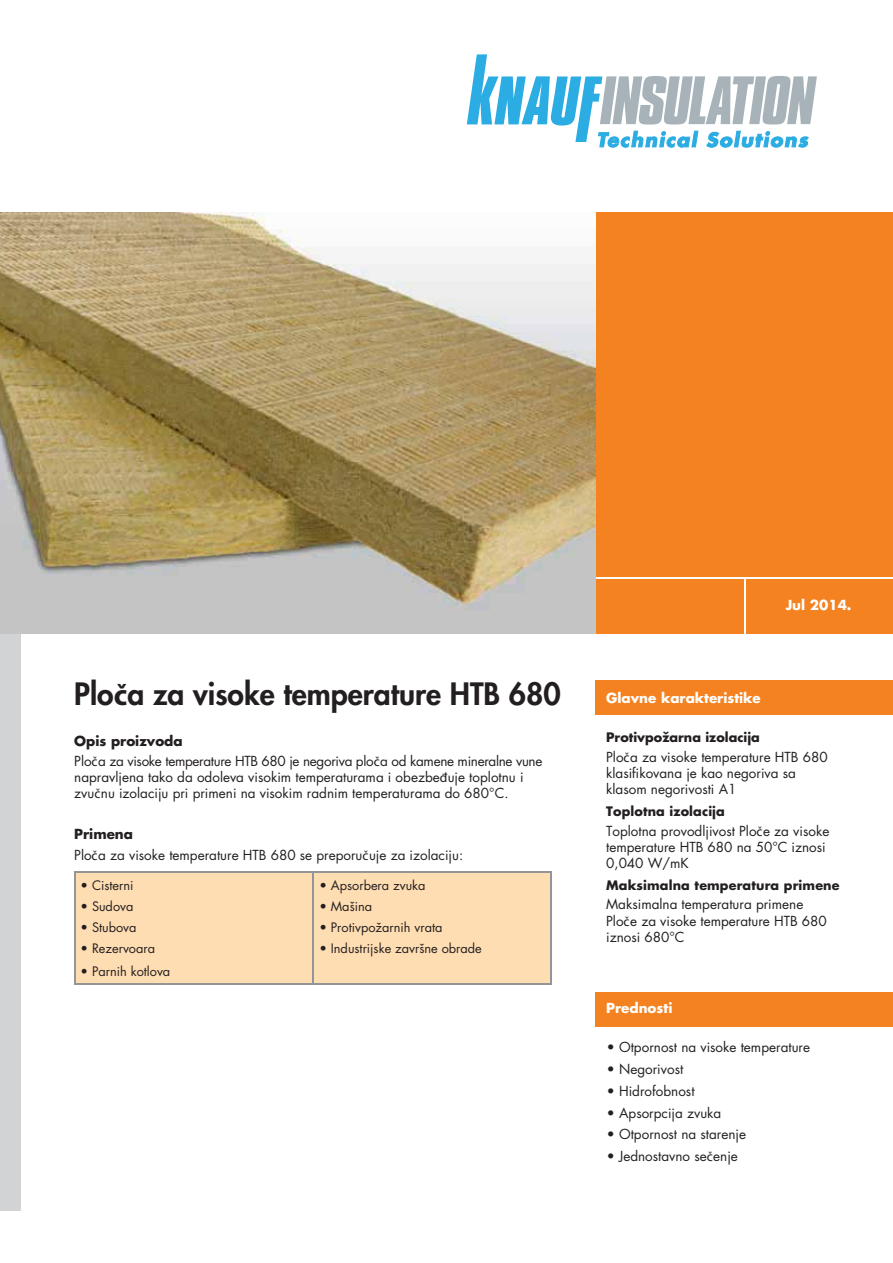
<style>
.page{position:relative;width:893px;height:1263px;background:#fff}
.page>*{position:absolute;margin:0;border:0;box-sizing:border-box;transform-origin:0 0}
.t1{font:800 30px "Futura Std";color:#231f20}
.t2{font:13.5px/16.2px "Futura Std";color:#231f20}
.t3{font:13.5px/20.4px "Futura Std";letter-spacing:-.025em;color:#231f20}
.t4{font:700 13.5px "Futura Std";color:#fff}
.t5{font:12.75px "Futura Std";color:#231f20}
.t6{font:700 12.75px "Futura Std";letter-spacing:.01em;color:#231f20}
.s1{font-family:"Myriad Pro";font-weight:700}
.s2{font-weight:700}
.s3{font-family:"Myriad Pro"}
</style>
<div class="page">
<div style="left:0;top:626px;width:21px;height:584px;background:#d1d3d4"></div>
<img style="left:0;top:213px;width:597px;height:421px">
<div style="left:597px;top:213px;width:296px;height:421px;background:#f58220"></div>
<div style="left:596px;top:680px;width:297px;height:34px;background:#f58220"></div>
<div style="left:596px;top:992px;width:297px;height:34px;background:#f58220"></div>
<hr style="left:597px;top:577px;width:296px;height:2px;background:#fff">
<hr style="left:745px;top:578px;width:1px;height:56px;background:#fff">
<svg style="left:467px;top:54px;width:350px;height:93px"></svg>
<div style="left:75px;top:873px;width:475px;height:111px;background:#ffddb2"></div>
<hr style="left:74px;top:872px;width:239px;height:1px;background:#939598">
<hr style="left:74px;top:873px;width:1px;height:112px;background:#939598">
<hr style="left:313px;top:872px;width:239px;height:1px;background:#939598">
<hr style="left:312px;top:873px;width:1px;height:112px;background:#939598">
<hr style="left:550px;top:873px;width:2px;height:112px;background:#939598">
<hr style="left:74px;top:984px;width:239px;height:1px;background:#939598">
<hr style="left:313px;top:984px;width:239px;height:1px;background:#939598">
<h1 class="t1" style="left:74px;top:675px;width:488px">Plo<span class="s1">č</span>a za visoke temperature HTB 680</h1>
<p class="t3" style="left:74px;top:730px;width:470px"><span class="s2">Opis proizvoda<br></span>Plo<span class="s3">č</span>a za visoke temperature HTB 680 je negoriva plo<span class="s3">č</span>a od kamene mineralne vune</p>
<p class="t2" style="left:74px;top:769px;width:451px">napravljena tako da odoleva visokim temperaturama i obezbe<span class="s3">đ</span>uje toplotnu i zvu<span class="s3">č</span>nu izolaciju pri primeni na visokim radnim temperaturama do 680°C.</p>
<p class="t2" style="left:74px;top:824px;width:390px;line-height:20.4px"><span class="s2">Primena<br></span>Plo<span class="s3">č</span>a za visoke temperature HTB 680 se preporu<span class="s3">č</span>uje za izolaciju:</p>
<p class="t5" style="left:81px;top:877px;width:55px">• Cisterni</p>
<p class="t5" style="left:81px;top:898px;width:54px">• Sudova</p>
<p class="t5" style="left:81px;top:919px;width:57px">• Stubova</p>
<p class="t5" style="left:81px;top:940px;width:76px">• Rezervoara</p>
<p class="t5" style="left:319px;top:940px;width:164px">• Industrijske završne obrade</p>
<p class="t5" style="left:319px;top:877px;width:108px">• Apsorbera zvuka</p>
<p class="t5" style="left:319px;top:919px;width:125px">• Protivpožarnih vrata</p>
<p class="t5" style="left:319px;top:898px;width:54px">• Mašina</p>
<p class="t5" style="left:81px;top:963px;width:91px">• Parnih kotlova</p>
<p class="t4" style="left:786px;top:596px;width:67px">Jul 2014.</p>
<p class="t4" style="left:606px;top:689px;width:156px">Glavne karakteristike</p>
<p class="t6" style="left:606px;top:729px;width:155px">Protivpožarna izolacija</p>
<p class="t2" style="left:606px;top:749px;width:223px">Plo<span class="s3">č</span>a za visoke temperature HTB 680 klasifikovana je kao negoriva sa klasom negorivosti A1</p>
<p class="t6" style="left:606px;top:803px;width:120px">Toplotna izolacija</p>
<p class="t2" style="left:606px;top:823px;width:225px">Toplotna provodljivost Plo<span class="s3">č</span>e za visoke temperature HTB 680 na 50°C iznosi<br>0,040 W/mK</p>
<p class="t6" style="left:606px;top:877px;width:235px">Maksimalna temperatura primene</p>
<p class="t2" style="left:606px;top:896px;width:222px">Maksimalna temperatura primene<br>Plo<span class="s3">č</span>e za visoke temperature HTB 680 iznosi 680°C</p>
<p class="t4" style="left:606px;top:998px;width:68px">Prednosti</p>
<p class="t2" style="left:607px;top:1039px;width:205px">• Otpornost na visoke temperature</p>
<p class="t2" style="left:607px;top:1061px;width:78px">• Negorivost</p>
<p class="t2" style="left:607px;top:1083px;width:89px">• Hidrofobnost</p>
<p class="t2" style="left:607px;top:1105px;width:116px">• Apsorpcija zvuka</p>
<p class="t2" style="left:607px;top:1126px;width:141px">• Otpornost na starenje</p>
<p class="t2" style="left:607px;top:1148px;width:133px">• Jednostavno se<span class="s3">č</span>enje</p>
</div>
